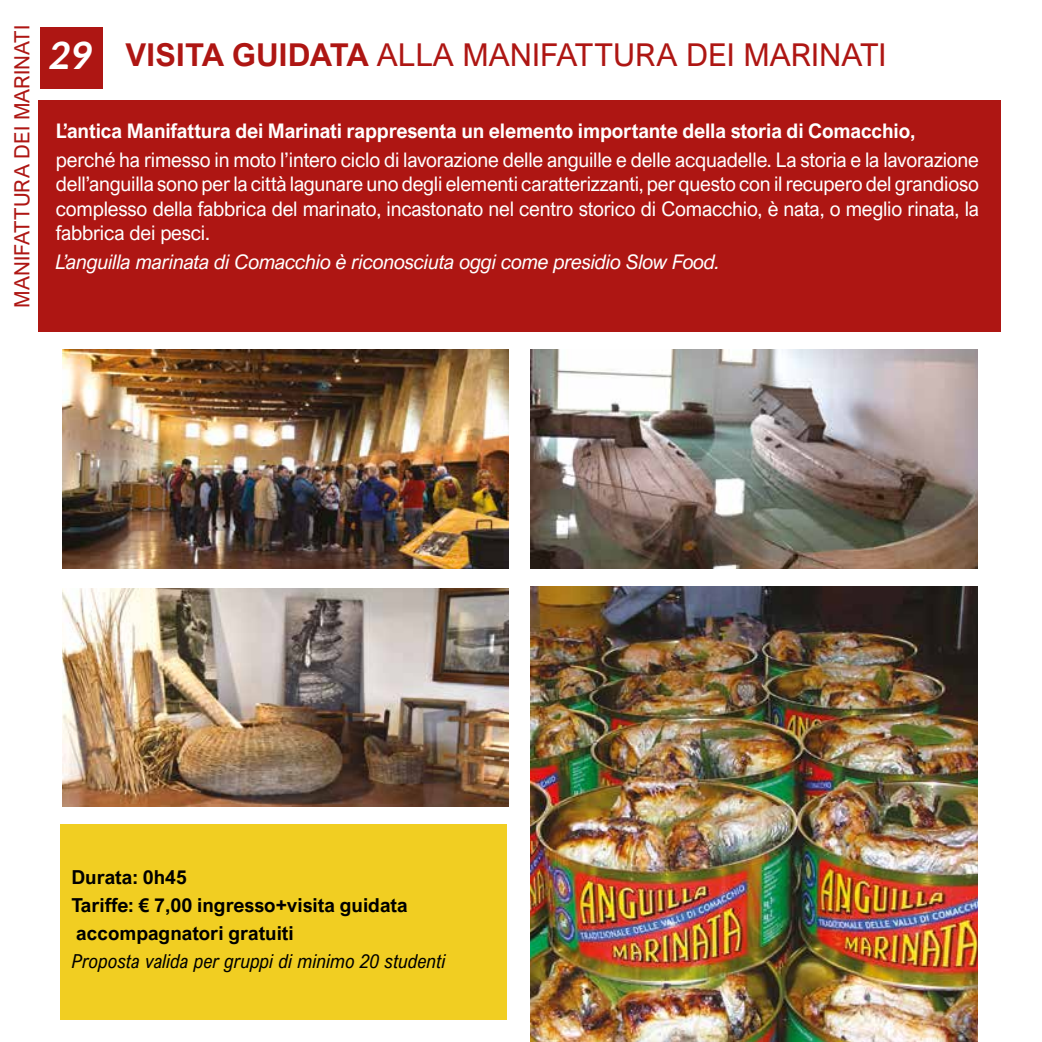
<style>
.page{position:relative;width:1042px;height:1042px;background:#fff}
.page>*{position:absolute;margin:0;border:0;box-sizing:border-box;transform-origin:0 0}
.t1{font:italic 700 42px "Carlito";color:#fff}
.t2{font:31.5px "Arial Nova";color:#ae1613}
.t3{font:21px "Arial Nova";color:#ae1613}
.t4{font:20.12px/24.2px "Arial Nova";letter-spacing:-.01em;color:#fff;text-align:justify}
.t5{font:700 20.12px "Arial Nova";letter-spacing:-.01em;color:#fff}
.t6{font:italic 20.12px "Arial Nova";letter-spacing:-.01em;color:#fff}
.t7{font:700 19.25px/28px "Arial Nova";color:#000}
.t8{font:italic 19.25px "Arial Nova Cond";color:#000}
.s1{font-weight:700}
</style>
<div class="page">
<div style="left:61px;top:824px;width:446px;height:196px;background:#f1ce22"></div>
<div style="left:39px;top:100px;width:962px;height:231px;background:#ae1613"></div>
<div style="left:40px;top:27px;width:62px;height:62px;background:#ae1613"></div>
<img style="left:531px;top:350px;width:446px;height:218px">
<img style="left:62px;top:350px;width:447px;height:218px">
<img style="left:531px;top:587px;width:446px;height:455px">
<img style="left:62px;top:588px;width:447px;height:219px">
<p class="t3" style="left:10px;top:308px;width:284px;rotate:-90deg">MANIFATTURA DEI MARINATI</p>
<h1 class="t1" style="left:48px;top:26px;width:44px">29</h1>
<h2 class="t2" style="left:125px;top:37px;width:762px"><span class="s1">VISITA GUIDATA</span> ALLA MANIFATTURA DEI MARINATI</h2>
<p class="t5" style="left:56px;top:119px;width:861px">L’antica Manifattura dei Marinati rappresenta un elemento importante della storia di Comacchio,</p>
<p class="t4" style="left:56px;top:148px;width:924px">perché ha rimesso in moto l’intero ciclo di lavorazione delle anguille e delle acquadelle. La storia e la lavorazione dell’anguilla sono per la città lagunare uno degli elementi caratterizzanti, per questo con il recupero del grandioso complesso della fabbrica del marinato, incastonato nel centro storico di Comacchio, è nata, o meglio rinata, la fabbrica dei pesci.</p>
<p class="t6" style="left:56px;top:250px;width:665px">L’anguilla marinata di Comacchio è riconosciuta oggi come presidio Slow Food.</p>
<p class="t7" style="left:71px;top:863px;width:338px">Durata: 0h45<br>Tariffe: € 7,00 ingresso+visita guidata accompagnatori gratuiti</p>
<p class="t8" style="left:71px;top:949px;width:375px">Proposta valida per gruppi di minimo 20 studenti</p>
</div>
